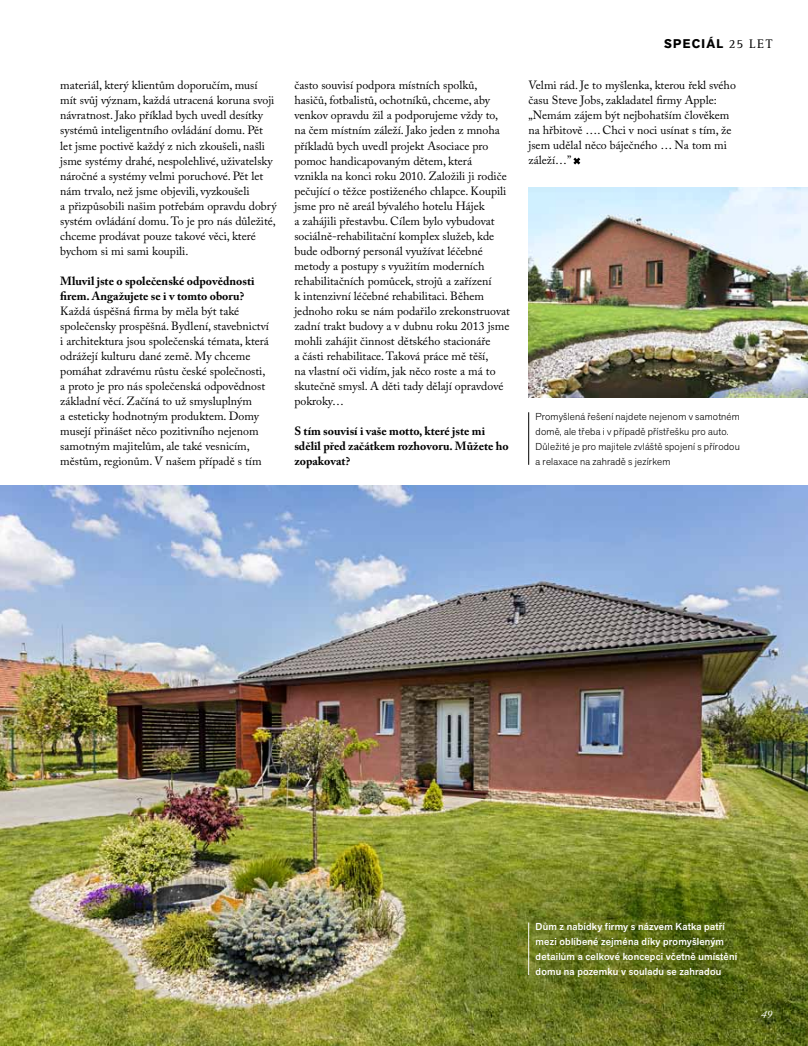
<style>
.page{position:relative;width:808px;height:1046px;background:#fff}
.page>*{position:absolute;margin:0;border:0;box-sizing:border-box;transform-origin:0 0}
.t1{font:700 12.5px "Akzid Grtsk Next";letter-spacing:.105em;color:#000}
.t2{font:11.88px/15px "Adobe Caslon Pro";color:#000}
.t3{font:700 11.88px/15px "Adobe Caslon Pro";color:#000}
.t4{font:italic 11.25px "Adobe Caslon Pro";color:#fff}
.t5{font:300 10px/15px "Akzid Grtsk Next";letter-spacing:.02em;color:#000}
.t6{font:500 10px/15px "Akzid Grtsk Next";letter-spacing:.02em;color:#fff}
.s1{font-family:"Rotis Serif CE";font-weight:400;font-size:12.88px}
</style>
<div class="page">
<img style="left:528px;top:187px;width:280px;height:210px">
<img style="left:0;top:485px;width:808px;height:560px">
<svg style="left:573px;top:157px;width:7px;height:7px"></svg>
<hr style="left:528px;top:412px;width:1px;height:52px;background:#000">
<hr style="left:528px;top:922px;width:1px;height:52px;background:#fff">
<p class="t2" style="left:60px;top:78px;width:218px">materiál, který klientům doporučím, musí mít svůj význam, každá utracená koruna svoji návratnost. Jako příklad bych uvedl desítky systémů inteligentního ovládání domu. Pět let jsme poctivě každý z nich zkoušeli, našli jsme systémy drahé, nespolehlivé, uživatelsky náročné a systémy velmi poruchové. Pět let nám trvalo, než jsme objevili, vyzkoušeli<br>a přizpůsobili našim potřebám opravdu dobrý systém ovládání domu. To je pro nás důležité, chceme prodávat pouze takové věci, které bychom si mi sami koupili.</p>
<p class="t3" style="left:60px;top:273px;width:196px">Mluvil jste o společenské odpovědnosti firem. Angažujete se i v tomto oboru?</p>
<p class="t2" style="left:60px;top:303px;width:210px">Každá úspěšná firma by měla být také společensky prospěšná. Bydlení, stavebnictví i architektura jsou společenská témata, která odrážejí kulturu dané země. My chceme pomáhat zdravému růstu české společnosti, a proto je pro nás společenská odpovědnost základní věcí. Začíná to už smysluplným<br>a esteticky hodnotným produktem. Domy musejí přinášet něco pozitivního nejenom samotným majitelům, ale také vesnicím, městům, regionům. V našem případě s tím</p>
<p class="t2" style="left:294px;top:78px;width:217px">často souvisí podpora místních spolků, hasičů, fotbalistů, ochotníků, chceme, aby venkov opravdu žil a podporujeme vždy to, na čem místním záleží. Jako jeden z mnoha příkladů bych uvedl projekt Asociace pro pomoc handicapovaným dětem, která<br>vznikla na konci roku 2010. Založili ji rodiče pečující o těžce postiženého chlapce. Koupili jsme pro ně areál bývalého hotelu Hájek<br>a zahájili přestavbu. Cílem bylo vybudovat sociálně-rehabilitační komplex služeb, kde bude odborný personál využívat léčebné metody a postupy s využitím moderních rehabilitačních pomůcek, strojů a zařízení<br>k intenzivní léčebné rehabilitaci. Během jednoho roku se nám podařilo zrekonstruovat zadní trakt budovy a v dubnu roku 2013 jsme mohli zahájit činnost dětského stacionáře<br>a části rehabilitace. Taková práce mě těší,<br>na vlastní oči vidím, jak něco roste a má to skutečně smysl. A děti tady dělají opravdové pokroky…</p>
<p class="t3" style="left:294px;top:423px;width:216px">S tím souvisí i vaše motto, které jste mi sdělil před začátkem rozhovoru. Můžete ho zopakovat?</p>
<p class="t1" style="left:664px;top:36px;width:110px">SPECIÁL <span class="s1">25 let</span></p>
<p class="t2" style="left:528px;top:78px;width:209px">Velmi rád. Je to myšlenka, kterou řekl svého času Steve Jobs, zakladatel firmy Apple: „Nemám zájem být nejbohatším člověkem na hřbitově …. Chci v noci usínat s tím, že jsem udělal něco báječného … Na tom mi záleží…”</p>
<p class="t5" style="left:536px;top:408px;width:206px">Promyšlená řešení najdete nejenom v samotném domě, ale třeba i v případě přístřešku pro auto.<br>Důležité je pro majitele zvláště spojení s přírodou a relaxace na zahradě s jezírkem</p>
<p class="t6" style="left:536px;top:918px;width:203px">Dům z nabídky firmy s názvem Katka patří mezi oblíbené zejména díky promyšleným detailům a celkové koncepci včetně umístění domu na pozemku v souladu se zahradou</p>
<p class="t4" style="left:761px;top:1006px;width:13px">49</p>
</div>
